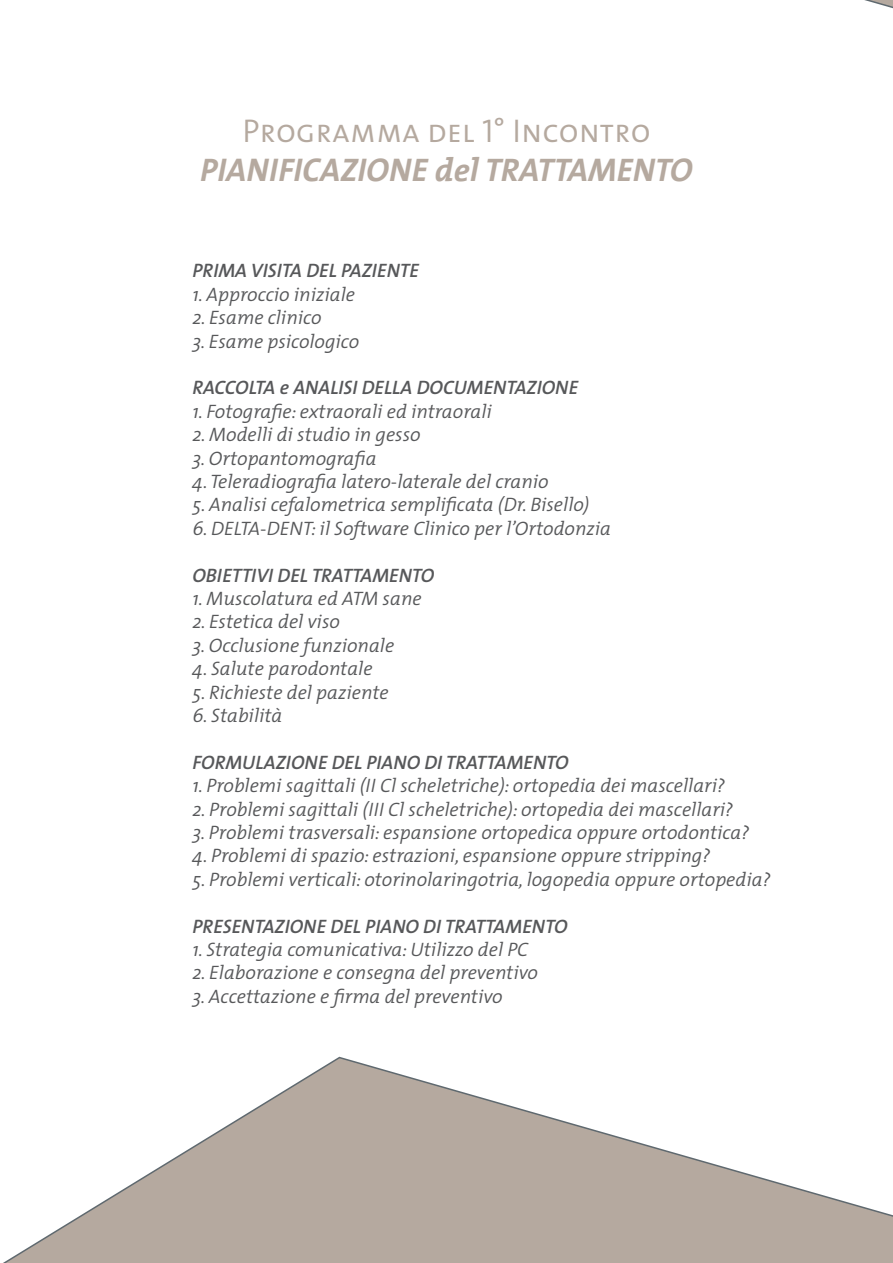
<style>
.page{position:relative;width:893px;height:1263px;background:#fff}
.page>*{position:absolute;margin:0;border:0;box-sizing:border-box;transform-origin:0 0}
.t1{font:italic 700 33px "The Mix";color:#b5a99f}
.t2{font:33px "The Mix Semi Light Caps";color:#b5a99f}
.t3{font:italic 300 19.5px "The Mix";color:#57585a}
.t4{font:italic 600 19.5px "The Mix";color:#57585a}
</style>
<div class="page">
<svg style="left:3px;top:1056px;width:890px;height:207px"></svg>
<p class="t2" style="left:242px;top:109px;width:410px">Programma del 1° Incontro</p>
<p class="t1" style="left:200px;top:143px;width:494px">PIANIFICAZIONE del TRATTAMENTO</p>
<p class="t4" style="left:192px;top:258px;width:228px">PRIMA VISITA DEL PAZIENTE</p>
<p class="t3" style="left:192px;top:282px;width:164px">1. Approccio iniziale</p>
<p class="t3" style="left:192px;top:305px;width:131px">2. Esame clinico</p>
<p class="t3" style="left:192px;top:328px;width:168px">3. Esame psicologico</p>
<p class="t4" style="left:192px;top:375px;width:387px">RACCOLTA e ANALISI DELLA DOCUMENTAZIONE</p>
<p class="t3" style="left:192px;top:399px;width:301px">1. Fotografie: extraorali ed intraorali</p>
<p class="t3" style="left:192px;top:422px;width:230px">2. Modelli di studio in gesso</p>
<p class="t3" style="left:192px;top:445px;width:186px">3. Ortopantomografia</p>
<p class="t3" style="left:192px;top:469px;width:358px">4. Teleradiografia latero-laterale del cranio</p>
<p class="t3" style="left:192px;top:492px;width:398px">5. Analisi cefalometrica semplificata (Dr. Bisello)</p>
<p class="t3" style="left:192px;top:516px;width:420px">6. DELTA-DENT: il Software Clinico per l’Ortodonzia</p>
<p class="t4" style="left:192px;top:562px;width:243px">OBIETTIVI DEL TRATTAMENTO</p>
<p class="t3" style="left:192px;top:586px;width:231px">1. Muscolatura ed ATM sane</p>
<p class="t3" style="left:192px;top:609px;width:149px">2. Estetica del viso</p>
<p class="t3" style="left:192px;top:633px;width:203px">3. Occlusione funzionale</p>
<p class="t3" style="left:192px;top:656px;width:182px">4. Salute parodontale</p>
<p class="t3" style="left:192px;top:679px;width:198px">5. Richieste del paziente</p>
<p class="t3" style="left:192px;top:703px;width:92px">6. Stabilità</p>
<p class="t4" style="left:192px;top:750px;width:378px">FORMULAZIONE DEL PIANO DI TRATTAMENTO</p>
<p class="t3" style="left:192px;top:773px;width:534px">1. Problemi sagittali (II Cl scheletriche): ortopedia dei mascellari?</p>
<p class="t3" style="left:192px;top:796px;width:542px">2. Problemi sagittali (III Cl scheletriche): ortopedia dei mascellari?</p>
<p class="t3" style="left:192px;top:820px;width:559px">3. Problemi trasversali: espansione ortopedica oppure ortodontica?</p>
<p class="t3" style="left:192px;top:843px;width:519px">4. Problemi di spazio: estrazioni, espansione oppure stripping?</p>
<p class="t3" style="left:192px;top:867px;width:580px">5. Problemi verticali: otorinolaringotria, logopedia oppure ortopedia?</p>
<p class="t4" style="left:192px;top:913px;width:377px">PRESENTAZIONE DEL PIANO DI TRATTAMENTO</p>
<p class="t3" style="left:192px;top:937px;width:337px">1. Strategia comunicativa: Utilizzo del PC</p>
<p class="t3" style="left:192px;top:960px;width:347px">2. Elaborazione e consegna del preventivo</p>
<p class="t3" style="left:192px;top:984px;width:312px">3. Accettazione e firma del preventivo</p>
</div>
